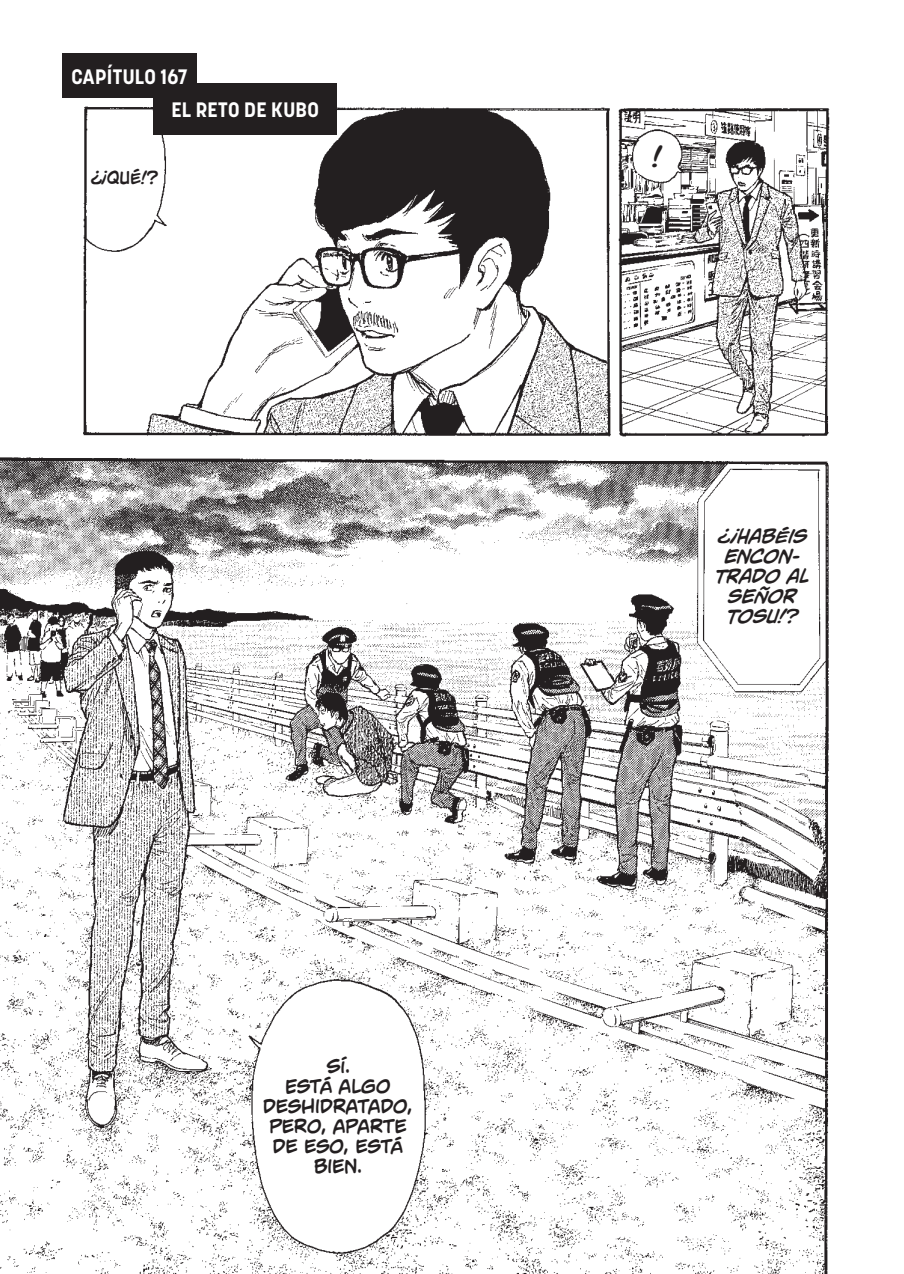
<style>
.page{position:relative;width:904px;height:1274px;background:#fff}
.page>*{position:absolute;margin:0;border:0;box-sizing:border-box;transform-origin:0 0}
.t1{font:26.25px "CC Adam Kubert";color:#231f20}
.t2{font:700 20.75px "Korolev";letter-spacing:.015em;color:#fff}
.t3{font:17.5px/20px "CC Adam Kubert";letter-spacing:.01em;color:#231f20;text-align:center}
.t4{font:italic 17.5px/20px "CC Adam Kubert";color:#231f20;text-align:center}
.t5{font:16.25px "CC Adam Kubert";color:#231f20;scale:.95 1}
</style>
<div class="page">
<img style="left:0;top:53px;width:830px;height:1220px">
<div style="left:153px;top:83px;width:184px;height:52px;background:#231f20"></div>
<div style="left:62px;top:53px;width:134px;height:45px;background:#231f20"></div>
<p class="t2" style="left:71px;top:63px;width:118px">CAPÍTULO 167</p>
<p class="t2" style="left:171px;top:97px;width:149px">EL RETO DE KUBO</p>
<p class="t5" style="left:91px;top:170px;width:72px">¿¡QUÉ!?</p>
<p class="t3" style="left:263px;top:1056px;width:150px">SÍ.<br>ESTÁ ALGO<br>DESHIDRATADO,<br>PERO, APARTE<br>DE ESO, ESTÁ<br>BIEN.</p>
<p class="t1" style="left:651px;top:144px;width:13px">!</p>
<p class="t4" style="left:714px;top:526px;width:97px">¿¡HABÉIS<br>ENCON-<br>TRADO AL<br>SEÑOR<br>TOSU!?</p>
</div>
